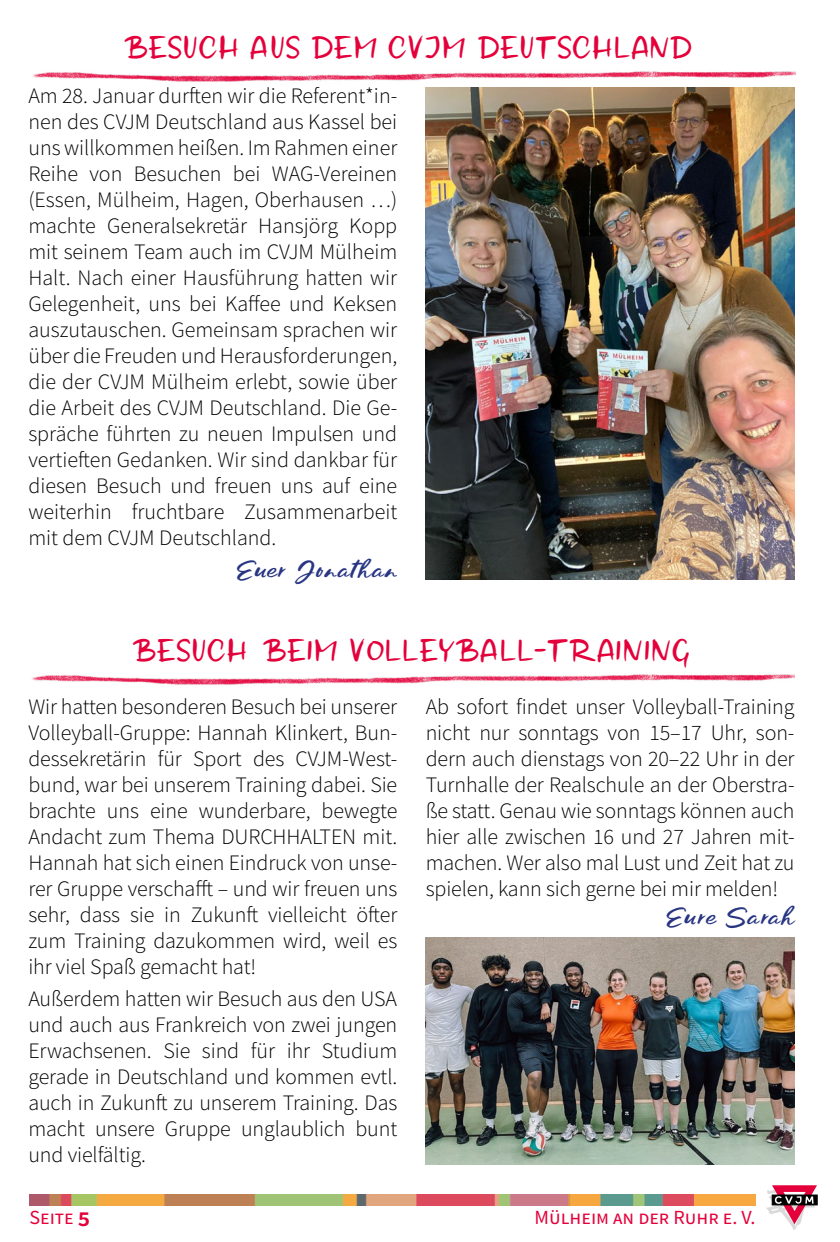
<style>
.page{position:relative;width:840px;height:1242px;background:#fff}
.page>*{position:absolute;margin:0;border:0;box-sizing:border-box;transform-origin:0 0}
.t1{font:24px "Los Banditos Sans";color:#e4003a}
.t2{font:300 22px/26px "Source Sans Pro";letter-spacing:-.005em;color:#000;text-align:justify}
.t3{font:20px "Source Sans Pro";color:#e4003a}
.t4{font:18px "Los Banditos Script";letter-spacing:.08em;color:#283583;scale:1.15 1}
.s1{font-weight:600;font-size:26px}
</style>
<div class="page">
<svg style="left:766px;top:1185px;width:50px;height:45px"></svg>
<img style="left:29px;top:1195px;width:726px;height:10px">
<img style="left:33px;top:71px;width:761px;height:17px">
<img style="left:425px;top:88px;width:369px;height:491px">
<img style="left:32px;top:674px;width:762px;height:11px">
<img style="left:425px;top:937px;width:369px;height:227px">
<p class="t1" style="left:124px;top:36px;width:569px">BESUCH AUS DEM CVJM DEUTSCHLAND</p>
<p class="t2" style="left:28px;top:83px;width:370px">Am 28. Januar durften wir die Referent*in&shy;nen des CVJM Deutschland aus Kassel bei uns willkommen heißen. Im Rahmen einer Reihe von Besuchen bei WAG-Vereinen (Essen, Mülheim, Hagen, Oberhausen …) machte Generalsekretär Hansjörg Kopp mit seinem Team auch im CVJM Mülheim Halt. Nach einer Hausführung hatten wir Gelegenheit, uns bei Kaffee und Keksen auszutauschen. Gemeinsam sprachen wir über die Freuden und Herausforderungen, die der CVJM Mülheim erlebt, sowie über die Arbeit des CVJM Deutschland. Die Ge&shy;spräche führten zu neuen Impulsen und vertieften Gedanken. Wir sind dankbar für diesen Besuch und freuen uns auf eine weiterhin fruchtbare Zusammenarbeit mit dem CVJM Deutschland.</p>
<p class="t4" style="left:237px;top:560px;width:141px">Euer Jonathan</p>
<p class="t1" style="left:132px;top:638px;width:559px">BESUCH BEIM VOLLEYBALL-TRAINING</p>
<p class="t2" style="left:28px;top:694px;width:370px">Wir hatten besonderen Besuch bei unserer Volleyball-Gruppe: Hannah Klinkert, Bun&shy;dessekretärin für Sport des CVJM-West&shy;bund, war bei unserem Training dabei. Sie brachte uns eine wunderbare, bewegte Andacht zum Thema DURCHHALTEN mit.<br>Hannah hat sich einen Eindruck von unse&shy;rer Gruppe verschafft – und wir freuen uns sehr, dass sie in Zukunft vielleicht öfter zum Training dazukommen wird, weil es ihr viel Spaß gemacht hat!</p>
<p class="t2" style="left:28px;top:985px;width:370px">Außerdem hatten wir Besuch aus den USA und auch aus Frankreich von zwei jungen Erwachsenen. Sie sind für ihr Studium gerade in Deutschland und kommen evtl. auch in Zukunft zu unserem Training. Das macht unsere Gruppe unglaublich bunt und vielfältig.</p>
<p class="t2" style="left:425px;top:694px;width:370px">Ab sofort findet unser Volleyball-Training nicht nur sonntags von 15–17 Uhr, son&shy;dern auch dienstags von 20–22 Uhr in der Turnhalle der Realschule an der Oberstra&shy;ße statt. Genau wie sonntags können auch hier alle zwischen 16 und 27 Jahren mit&shy;machen. Wer also mal Lust und Zeit hat zu spielen, kann sich gerne bei mir melden!</p>
<p class="t4" style="left:666px;top:907px;width:112px">Eure Sarah</p>
<p class="t3" style="left:29px;top:1205px;width:62px">Seite <span class="s1">5</span></p>
<p class="t3" style="left:534px;top:1204px;width:222px">Mülheim an der Ruhr e. V.</p>
</div>
